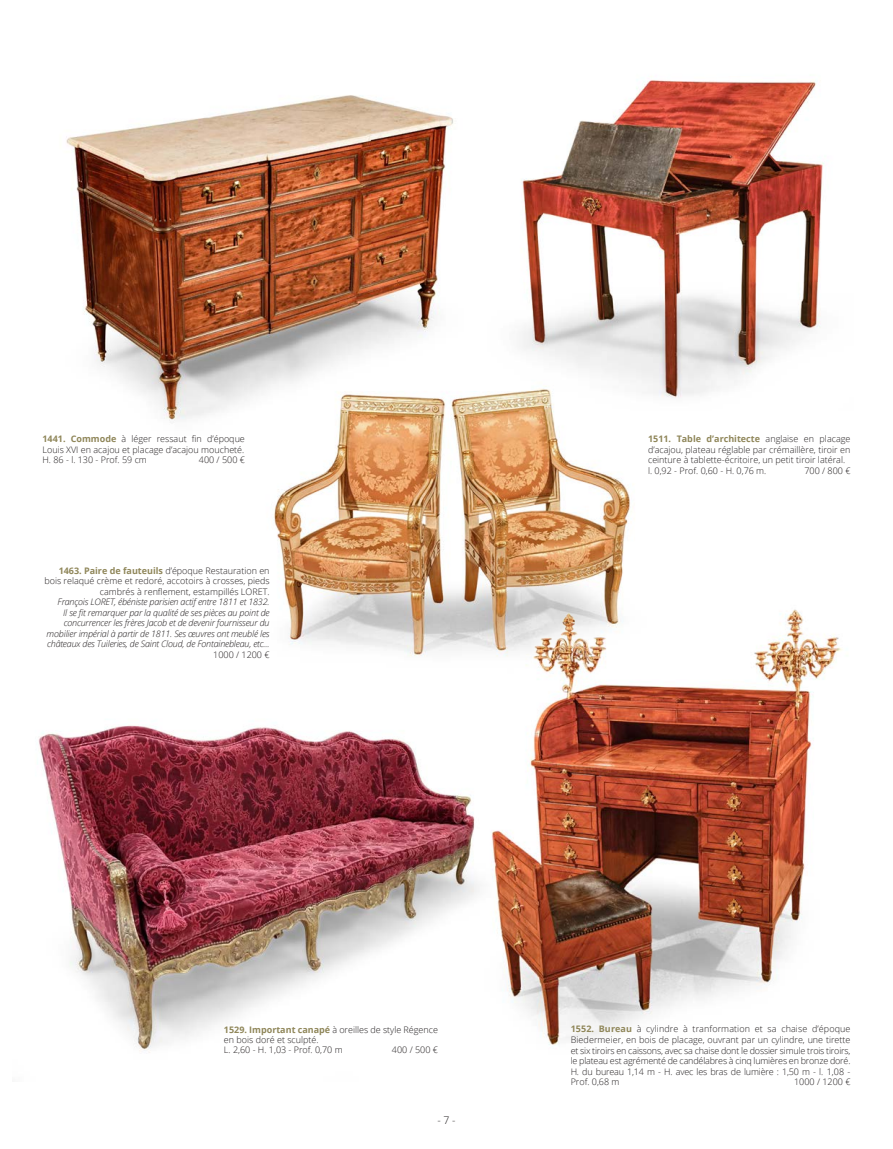
<style>
.page{position:relative;width:893px;height:1149px;background:#fff}
.page>*{position:absolute;margin:0;border:0;box-sizing:border-box;transform-origin:0 0}
.t1{font:300 10.5px "Open Sans";color:#231f20}
.t2{font:300 9px/10.5px "Open Sans";color:#231f20;text-align:justify}
.t3{font:italic 300 9px/10.5px "Open Sans";letter-spacing:-.02em;color:#231f20;text-align:right}
.s1{font-weight:700;color:#8f8659}
</style>
<div class="page">
<img style="left:522px;top:80px;width:302px;height:318px">
<img style="left:497px;top:609px;width:345px;height:436px">
<img style="left:66px;top:95px;width:387px;height:326px">
<img style="left:38px;top:725px;width:459px;height:328px">
<img style="left:255px;top:368px;width:398px;height:317px">
<p class="t2" style="left:43px;top:433px;width:204px"><span class="s1">1441. Commode</span> à léger ressaut fin d’époque<br>Louis XVI en acajou et placage d’acajou moucheté.</p>
<p class="t2" style="left:43px;top:454px;width:106px">H. 86 - l. 130 - Prof. 59 cm</p>
<p class="t2" style="left:199px;top:454px;width:48px">400 / 500 €</p>
<p class="t2" style="left:44px;top:564px;width:227px;text-align:right"><span class="s1">1463. Paire de fauteuils</span> d’époque Restauration en bois relaqué crème et redoré, accotoirs à crosses, pieds cambrés à renflement, estampillés LORET.</p>
<p class="t3" style="left:47px;top:596px;width:224px">François LORET, ébéniste parisien actif entre 1811 et 1832.<br>Il se fit remarquer par la qualité de ses pièces au point de concurrencer les frères Jacob et de devenir fournisseur du mobilier impérial à partir de 1811. Ses œuvres ont meublé les châteaux des Tuileries, de Saint Cloud, de Fontainebleau, etc...</p>
<p class="t2" style="left:213px;top:649px;width:58px">1000 / 1200 €</p>
<p class="t2" style="left:648px;top:433px;width:204px"><span class="s1">1511. Table d’architecte</span> anglaise en placage d’acajou, plateau réglable par crémaillère, tiroir en ceinture à tablette-écritoire, un petit tiroir latéral.</p>
<p class="t2" style="left:648px;top:465px;width:120px">l. 0,92 - Prof. 0,60 - H. 0,76 m.</p>
<p class="t2" style="left:804px;top:465px;width:48px">700 / 800 €</p>
<p class="t2" style="left:224px;top:1023px;width:216px"><span class="s1">1529. Important canapé</span> à oreilles de style Régence en bois doré et sculpté.</p>
<p class="t2" style="left:224px;top:1044px;width:120px">L. 2,60 - H. 1,03 - Prof. 0,70 m</p>
<p class="t2" style="left:392px;top:1044px;width:48px">400 / 500 €</p>
<p class="t1" style="left:437px;top:1113px;width:20px">- 7 -</p>
<p class="t2" style="left:571px;top:1023px;width:281px"><span class="s1">1552. Bureau</span> à cylindre à tranformation et sa chaise d’époque Biedermeier, en bois de placage, ouvrant par un cylindre, une tirette et six tiroirs en caissons, avec sa chaise dont le dossier simule trois tiroirs, le plateau est agrémenté de candélabres à cinq lumières en bronze doré.<br>H. du bureau 1,14 m - H. avec les bras de lumière : 1,50 m - l. 1,08 - Prof. 0,68 m</p>
<p class="t2" style="left:794px;top:1075px;width:58px">1000 / 1200 €</p>
</div>
